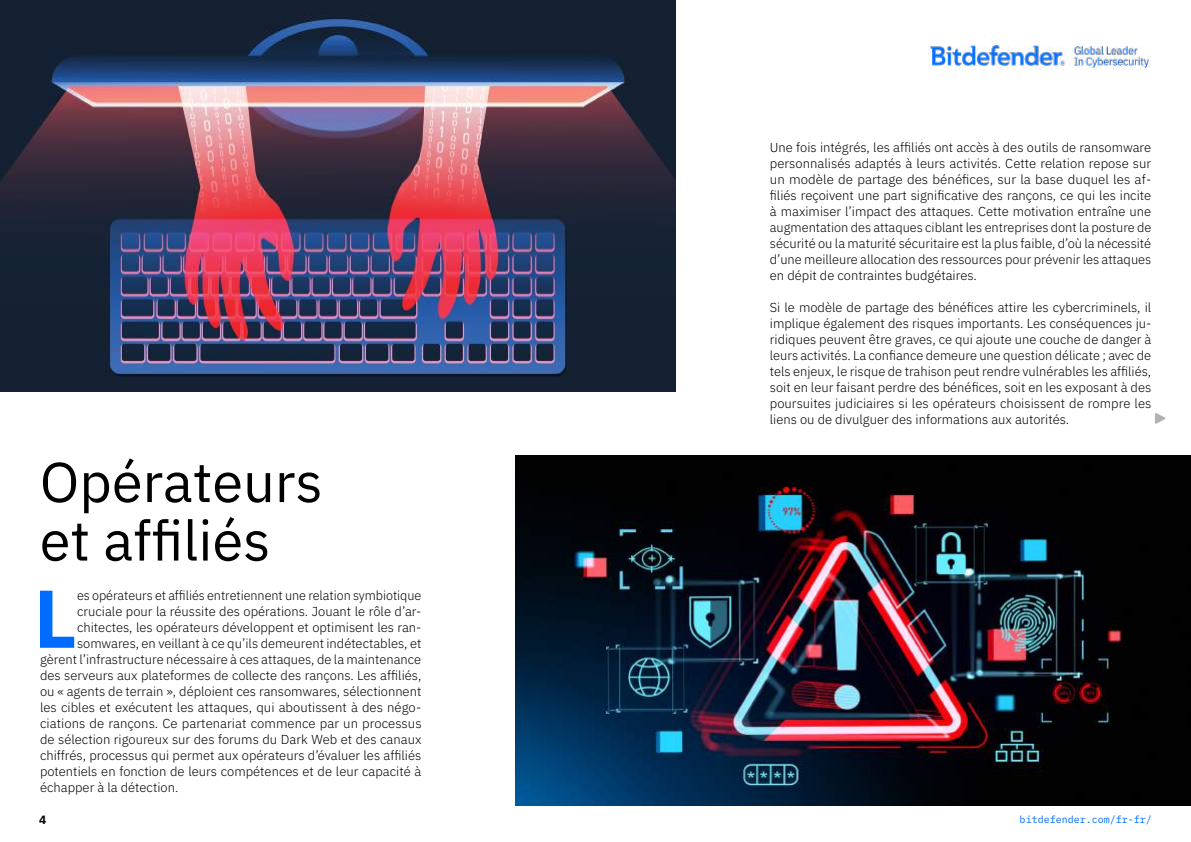
<style>
.page{position:relative;width:1191px;height:842px;background:#fff}
.page>*{position:absolute;margin:0;border:0;box-sizing:border-box;transform-origin:0 0}
.t1{font:700 81.8px "IBM Plex Sans";color:#006cff}
.t2{font:56px/58.5px "IBM Plex Sans";color:#000}
.t3{font:300 13px/16px "IBM Plex Sans";color:#000;text-align:justify}
.t4{font:700 12px "IBM Plex Mono";color:#000}
.t5{font:10px "IBM Plex Mono";color:#006cff}
</style>
<div class="page">
<img style="left:929px;top:43px;width:222px;height:26px">
<img style="left:0;top:0;width:676px;height:392px">
<img style="left:515px;top:456px;width:676px;height:349px">
<svg style="left:1155px;top:413px;width:10px;height:11px"></svg>
<h2 class="t2" style="left:40px;top:448px;width:284px">Opérateurs et affiliés</h2>
<h1 class="t1" style="left:34px;top:554px;width:45px">L</h1>
<p class="t3" style="left:77px;top:586px;width:346px">es opérateurs et affiliés entretiennent une relation symbiotique</p>
<p class="t3" style="left:77px;top:602px;width:346px">cruciale pour la réussite des opérations. Jouant le rôle d’ar-</p>
<p class="t3" style="left:77px;top:618px;width:346px">chitectes, les opérateurs développent et optimisent les ran-</p>
<p class="t3" style="left:77px;top:634px;width:346px">somwares, en veillant à ce qu’ils demeurent indétectables, et</p>
<p class="t3" style="left:40px;top:650px;width:383px">gèrent l’infrastructure nécessaire à ces attaques, de la maintenance</p>
<p class="t3" style="left:40px;top:666px;width:383px">des serveurs aux plateformes de collecte des rançons. Les affiliés,</p>
<p class="t3" style="left:40px;top:682px;width:383px">ou « agents de terrain », déploient ces ransomwares, sélectionnent</p>
<p class="t3" style="left:40px;top:698px;width:383px">les cibles et exécutent les attaques, qui aboutissent à des négo-</p>
<p class="t3" style="left:40px;top:714px;width:383px">ciations de rançons. Ce partenariat commence par un processus</p>
<p class="t3" style="left:40px;top:730px;width:383px">de sélection rigoureux sur des forums du Dark Web et des canaux</p>
<p class="t3" style="left:40px;top:746px;width:383px">chiffrés, processus qui permet aux opérateurs d’évaluer les affiliés</p>
<p class="t3" style="left:40px;top:762px;width:383px">potentiels en fonction de leurs compétences et de leur capacité à</p>
<p class="t3" style="left:40px;top:778px;width:140px">échapper à la détection.</p>
<p class="t3" style="left:770px;top:138px;width:383px">Une fois intégrés, les affiliés ont accès à des outils de ransomware personnalisés adaptés à leurs activités. Cette relation repose sur un modèle de partage des bénéfices, sur la base duquel les af&shy;filiés reçoivent une part significative des rançons, ce qui les incite à maximiser l’impact des attaques. Cette motivation entraîne une augmentation des attaques ciblant les entreprises dont la posture de sécurité ou la maturité sécuritaire est la plus faible, d’où la nécessité d’une meilleure allocation des ressources pour prévenir les attaques en dépit de contraintes budgétaires.</p>
<p class="t3" style="left:770px;top:298px;width:383px">Si le modèle de partage des bénéfices attire les cybercriminels, il implique également des risques importants. Les conséquences ju&shy;ridiques peuvent être graves, ce qui ajoute une couche de danger à leurs activités. La confiance demeure une question délicate ; avec de tels enjeux, le risque de trahison peut rendre vulnérables les affiliés, soit en leur faisant perdre des bénéfices, soit en les exposant à des poursuites judiciaires si les opérateurs choisissent de rompre les liens ou de divulguer des informations aux autorités.</p>
<p class="t4" style="left:39px;top:810px;width:9px">4</p>
<p class="t5" style="left:1019px;top:812px;width:133px">bitdefender.com/fr-fr/</p>
</div>
